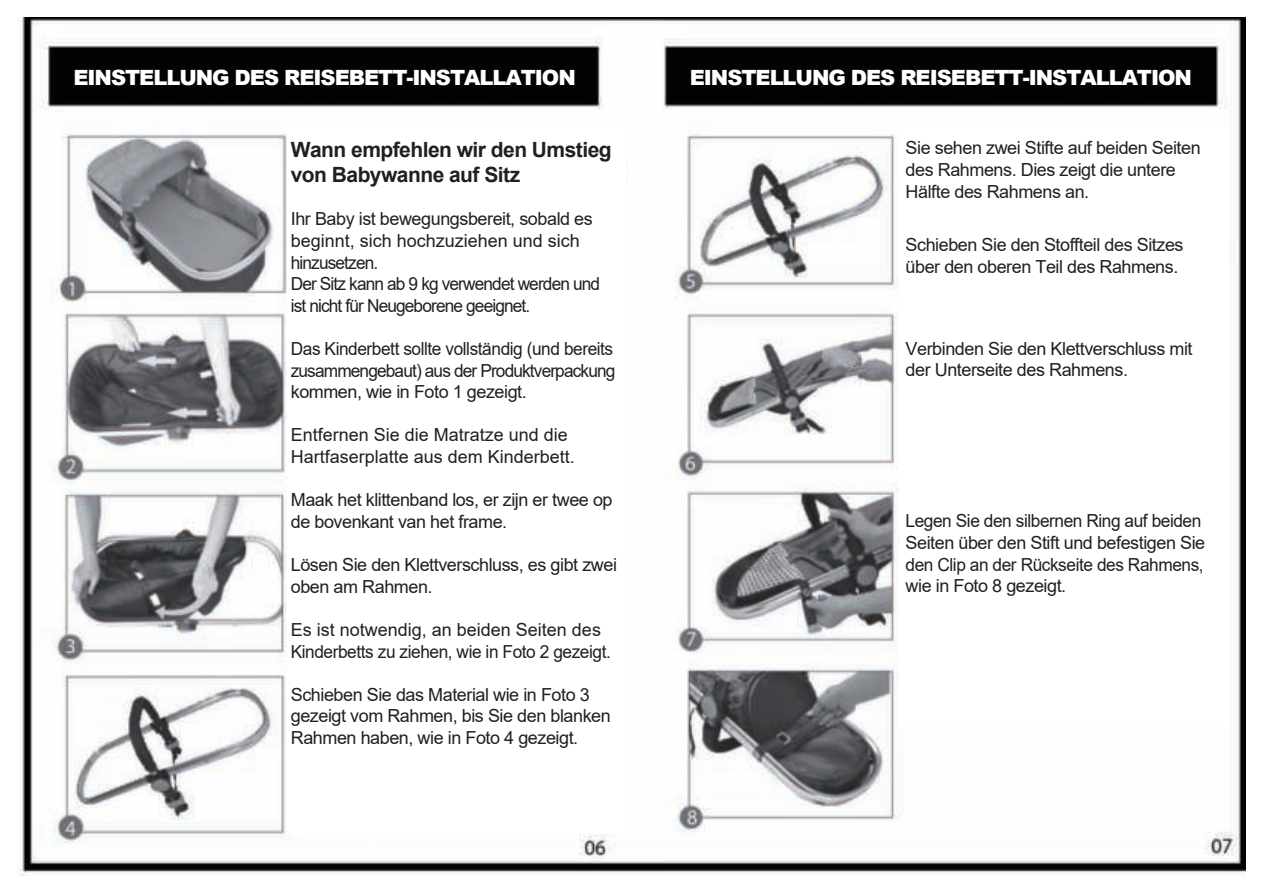
<style>
.page{position:relative;width:1263px;height:893px;background:#fff}
.page>*{position:absolute;margin:0;border:0;box-sizing:border-box;transform-origin:0 0}
.t1{font:900 21px "Arial";letter-spacing:-.05em;color:#fff}
.t2{font:700 21px/25.2px "Arial";letter-spacing:-.025em;color:#231f20}
.t3{font:18px/21.6px "Arial";letter-spacing:-.025em;color:#231f20}
.t4{font:18px/21.6px "Arial";letter-spacing:-.025em;color:#231f20;scale:.96 1}
.t5{font:18px/21.6px "Arial";letter-spacing:-.05em;color:#231f20}
.t6{font:18px/21.6px "Arial";color:#231f20}
</style>
<div class="page">
<img style="left:19px;top:18px;width:1226px;height:857px">
<div style="left:68px;top:61px;width:470px;height:33px;background:#030303"></div>
<div style="left:686px;top:61px;width:507px;height:33px;background:#030303"></div>
<div style="left:288px;top:129px;width:338px;height:705px;background:#fff"></div>
<div style="left:899px;top:129px;width:329px;height:597px;background:#fff"></div>
<p class="t1" style="left:73px;top:65px;width:504px">EINSTELLUNG DES REISEBETT-INSTALLATION</p>
<p class="t1" style="left:690px;top:65px;width:504px">EINSTELLUNG DES REISEBETT-INSTALLATION</p>
<p class="t2" style="left:291px;top:139px;width:322px">Wann empfehlen wir den Umstieg von Babywanne auf Sitz</p>
<p class="t5" style="left:291px;top:210px;width:311px">Ihr Baby ist bewegungsbereit, sobald es beginnt, sich hochzuziehen und sich hinzusetzen.<br>Der Sitz kann ab 9 kg verwendet werden und ist nicht für Neugeborene geeignet.</p>
<p class="t4" style="left:291px;top:340px;width:340px">Das Kinderbett sollte vollständig (und bereits zusammengebaut) aus der Produktverpackung kommen, wie in Foto 1 gezeigt.</p>
<p class="t6" style="left:291px;top:426px;width:286px">Entfernen Sie die Matratze und die<br>Hartfaserplatte aus dem Kinderbett.</p>
<p class="t3" style="left:291px;top:491px;width:323px">Maak het klittenband los, er zijn er twee op de bovenkant van het frame.</p>
<p class="t3" style="left:291px;top:556px;width:328px">Lösen Sie den Klettverschluss, es gibt zwei oben am Rahmen.</p>
<p class="t3" style="left:291px;top:620px;width:322px">Es ist notwendig, an beiden Seiten des<br>Kinderbetts zu ziehen, wie in Foto 2 gezeigt.</p>
<p class="t3" style="left:291px;top:685px;width:322px">Schieben Sie das Material wie in Foto 3 gezeigt vom Rahmen, bis Sie den blanken<br>Rahmen haben, wie in Foto 4 gezeigt.</p>
<p class="t3" style="left:905px;top:139px;width:297px">Sie sehen zwei Stifte auf beiden Seiten des Rahmens. Dies zeigt die untere<br>Hälfte des Rahmens an.</p>
<p class="t3" style="left:905px;top:236px;width:279px">Schieben Sie den Stoffteil des Sitzes über den oberen Teil des Rahmens.</p>
<p class="t3" style="left:905px;top:339px;width:288px">Verbinden Sie den Klettverschluss mit der Unterseite des Rahmens.</p>
<p class="t4" style="left:905px;top:512px;width:314px">Legen Sie den silbernen Ring auf beiden Seiten über den Stift und befestigen Sie den Clip an der Rückseite des Rahmens, wie in Foto 8 gezeigt.</p>
</div>
